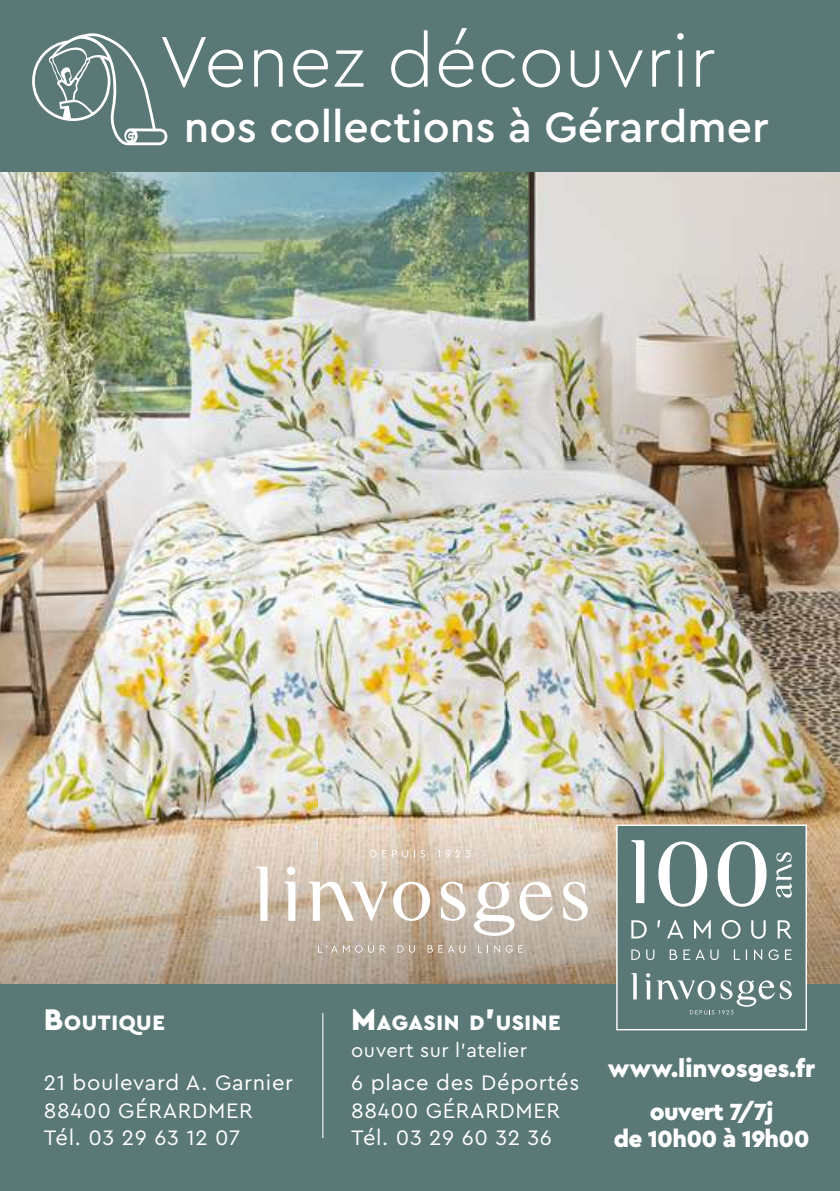
<style>
.page{position:relative;width:840px;height:1191px;background:#fff}
.page>*{position:absolute;margin:0;border:0;box-sizing:border-box;transform-origin:0 0}
.t1{font:300 75px "Cera Pro";color:#fff}
.t2{font:500 44.4px "Cera Pro";color:#fff}
.t3{font:900 25.2px "Cera Pro";color:#fff}
.t4{font:900 24.6px/26.6px "Cera Pro";letter-spacing:-.03em;color:#fff;text-align:center}
.t5{font:22px/27.6px "Cera Pro";letter-spacing:.03em;color:#fff}
.t6{font:900 22px "Cera Pro";letter-spacing:.03em;color:#fff}
.t7{font:20.2px "Cera Pro";letter-spacing:.02em;color:#fff}
.s1{font-size:31.4px}
</style>
<div class="page">
<img style="left:0;top:171px;width:839px;height:540px">
<div style="left:0;top:0;width:839px;height:171px;background:#5a7876"></div>
<svg style="left:32px;top:33px;width:135px;height:112px"></svg>
<img style="left:0;top:711px;width:839px;height:274px">
<svg style="left:563px;top:881px;width:24px;height:40px"></svg>
<svg style="left:393px;top:881px;width:37px;height:40px"></svg>
<svg style="left:473px;top:881px;width:79px;height:55px"></svg>
<svg style="left:440px;top:881px;width:25px;height:40px"></svg>
<svg style="left:287px;top:866px;width:8px;height:9px"></svg>
<svg style="left:309px;top:881px;width:78px;height:40px"></svg>
<svg style="left:284px;top:881px;width:11px;height:40px"></svg>
<svg style="left:256px;top:866px;width:11px;height:55px"></svg>
<svg style="left:318px;top:945px;width:19px;height:7px"></svg>
<svg style="left:343px;top:945px;width:6px;height:7px"></svg>
<svg style="left:355px;top:945px;width:7px;height:7px"></svg>
<svg style="left:368px;top:945px;width:5px;height:7px"></svg>
<svg style="left:379px;top:945px;width:6px;height:7px"></svg>
<svg style="left:397px;top:945px;width:6px;height:7px"></svg>
<svg style="left:409px;top:945px;width:5px;height:7px"></svg>
<svg style="left:427px;top:945px;width:5px;height:7px"></svg>
<svg style="left:438px;top:945px;width:27px;height:7px"></svg>
<svg style="left:477px;top:945px;width:11px;height:7px"></svg>
<svg style="left:494px;top:945px;width:18px;height:7px"></svg>
<svg style="left:518px;top:945px;width:4px;height:7px"></svg>
<svg style="left:370px;top:850px;width:6px;height:7px"></svg>
<svg style="left:382px;top:850px;width:4px;height:7px"></svg>
<svg style="left:392px;top:850px;width:16px;height:7px"></svg>
<svg style="left:414px;top:850px;width:11px;height:7px"></svg>
<svg style="left:437px;top:850px;width:2px;height:7px"></svg>
<svg style="left:445px;top:850px;width:25px;height:7px"></svg>
<div style="left:0;top:985px;width:839px;height:206px;background:#5a7876"></div>
<hr style="left:322px;top:1013px;width:1px;height:125px;background:#fff">
<div style="left:616px;top:825px;width:189px;height:204px;background:#5a7876"></div>
<div style="left:616px;top:824px;width:190px;height:206px;border:1px solid #fff"></div>
<svg style="left:631px;top:840px;width:13px;height:63px"></svg>
<svg style="left:658px;top:841px;width:48px;height:65px"></svg>
<svg style="left:717px;top:841px;width:49px;height:65px"></svg>
<svg style="left:631px;top:949px;width:160px;height:11px"></svg>
<svg style="left:631px;top:920px;width:160px;height:19px"></svg>
<svg style="left:776px;top:852px;width:15px;height:45px"></svg>
<svg style="left:645px;top:973px;width:5px;height:26px"></svg>
<svg style="left:631px;top:973px;width:5px;height:26px"></svg>
<svg style="left:656px;top:980px;width:135px;height:34px"></svg>
<h1 class="t1" style="left:159px;top:12px;width:557px">Venez découvrir</h1>
<h2 class="t2" style="left:184px;top:98px;width:586px">nos collections à Gérardmer</h2>
<p class="t6" style="left:44px;top:1008px;width:123px"><span class="s1">B</span>OUTIQUE</p>
<p class="t5" style="left:44px;top:1067px;width:250px">21 boulevard A. Garnier<br>88400 GÉRARDMER<br>Tél. 03 29 63 12 07</p>
<p class="t6" style="left:351px;top:1008px;width:211px"><span class="s1">M</span>AGASIN D<span class="s1">’</span>USINE</p>
<p class="t7" style="left:351px;top:1037px;width:177px">ouvert sur l’atelier</p>
<p class="t5" style="left:351px;top:1068px;width:229px">6 place des Déportés<br>88400 GÉRARDMER<br>Tél. 03 29 60 32 36</p>
<p class="t3" style="left:607px;top:1052px;width:209px">www.linvosges.fr</p>
<p class="t4" style="left:613px;top:1097px;width:197px">ouvert 7/7j<br>de 10h00 à 19h00</p>
</div>
